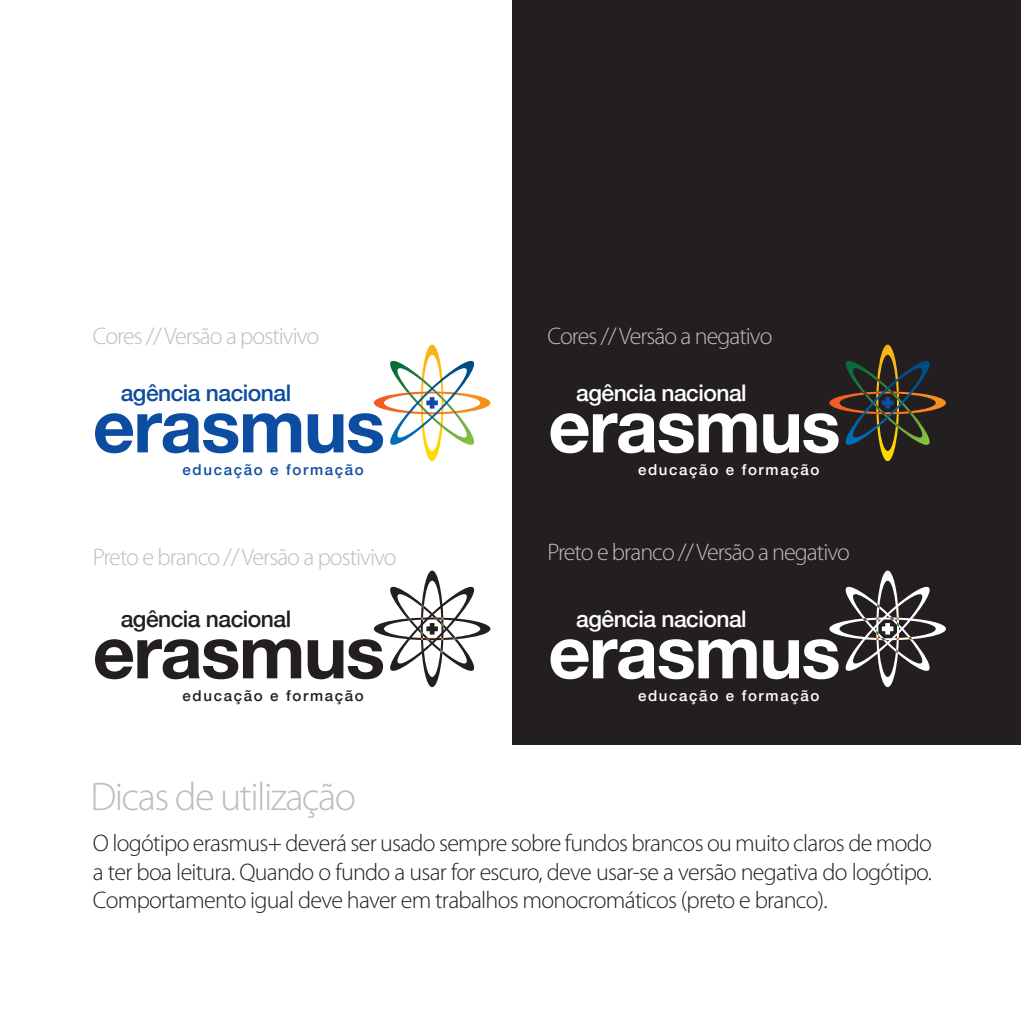
<style>
.page{position:relative;width:1021px;height:1021px;background:#fff}
.page>*{position:absolute;margin:0;border:0;box-sizing:border-box;transform-origin:0 0}
.t1{font:700 73.6px "Helvetica Neue";letter-spacing:-.025em;color:#fff}
.t2{font:700 73.6px "Helvetica Neue";letter-spacing:-.025em;color:#231f20}
.t3{font:700 73.6px "Helvetica Neue";letter-spacing:-.025em;color:#0d4da1}
.t4{font:300 40px "Myriad Pro";letter-spacing:-.04em;color:#bcbdc0}
.t5{font:300 24px/28.8px "Myriad Pro";letter-spacing:-.03em;color:#231f20;text-align:justify}
.t6{font:300 24px "Myriad Pro";letter-spacing:-.04em;color:#bcbdc0}
.t7{font:500 22.8px "Helvetica Neue";letter-spacing:-.025em;color:#fff}
.t8{font:500 22.8px "Helvetica Neue";letter-spacing:-.025em;color:#231f20}
.t9{font:500 22.8px "Helvetica Neue";letter-spacing:-.025em;color:#0d4da1}
.t10{font:500 15px "Helvetica Neue";letter-spacing:.11em;color:#fff}
.t11{font:500 15px "Helvetica Neue";letter-spacing:.11em;color:#231f20}
.t12{font:500 15px "Helvetica Neue";letter-spacing:.11em;color:#0d4da1}
</style>
<div class="page">
<div style="left:512px;top:0;width:508px;height:745px;background:#231f20"></div>
<svg style="left:374px;top:570px;width:116px;height:117px"></svg>
<svg style="left:374px;top:344px;width:116px;height:117px"></svg>
<svg style="left:829px;top:570px;width:116px;height:117px"></svg>
<svg style="left:829px;top:344px;width:116px;height:117px"></svg>
<p class="t6" style="left:93px;top:323px;width:228px">Cores // Versão a postivivo</p>
<p class="t6" style="left:547px;top:323px;width:226px">Cores // Versão a negativo</p>
<p class="t9" style="left:121px;top:374px;width:172px">agência nacional</p>
<p class="t7" style="left:576px;top:374px;width:172px">agência nacional</p>
<h1 class="t3" style="left:93px;top:368px;width:294px">erasmus</h1>
<h1 class="t1" style="left:548px;top:368px;width:294px">erasmus</h1>
<p class="t12" style="left:182px;top:457px;width:183px">educação e formação</p>
<p class="t10" style="left:638px;top:457px;width:183px">educação e formação</p>
<p class="t6" style="left:93px;top:544px;width:305px">Preto e branco // Versão a postivivo</p>
<p class="t6" style="left:547px;top:538px;width:304px">Preto e branco // Versão a negativo</p>
<p class="t8" style="left:121px;top:600px;width:172px">agência nacional</p>
<p class="t7" style="left:576px;top:600px;width:172px">agência nacional</p>
<h1 class="t2" style="left:93px;top:594px;width:294px">erasmus</h1>
<h1 class="t1" style="left:548px;top:594px;width:294px">erasmus</h1>
<p class="t11" style="left:182px;top:683px;width:183px">educação e formação</p>
<p class="t10" style="left:638px;top:683px;width:183px">educação e formação</p>
<h2 class="t4" style="left:90px;top:775px;width:267px">Dicas de utilização</h2>
<p class="t5" style="left:93px;top:828px;width:840px">O logótipo erasmus+ deverá ser usado sempre sobre fundos brancos ou muito claros de modo a ter boa leitura. Quando o fundo a usar for escuro, deve usar-se a versão negativa do logótipo.<br>Comportamento igual deve haver em trabalhos monocromáticos (preto e branco).</p>
</div>
